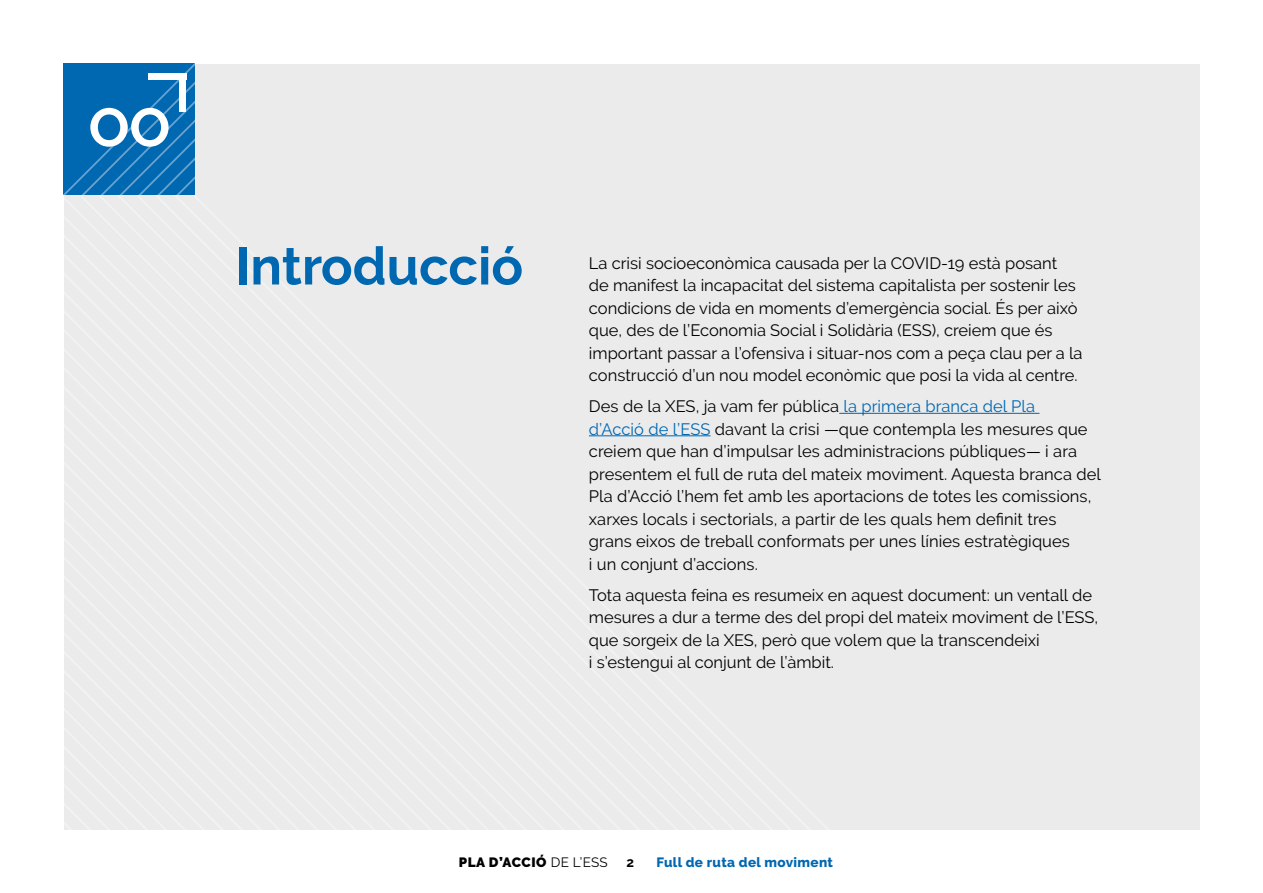
<style>
.page{position:relative;width:1263px;height:893px;background:#fff}
.page>*{position:absolute;margin:0;border:0;box-sizing:border-box;transform-origin:0 0}
.ladillo{font:700 54px "Raleway";color:#fff}
.ladillo-2{font:700 52.5px "Raleway";color:#0067b1}
.present{font:16.5px/22.5px "Raleway";color:#000}
.t1{font:800 13.5px "Raleway";letter-spacing:.025em;color:#0067b1}
.t2{font:900 13.5px "Raleway";letter-spacing:.04em;color:#000}
.t3{font:700 13.5px "Raleway";color:#000}
.s1{color:#0067b1}
.s2{font-weight:400}
</style>
<div class="page">
<div style="left:64px;top:64px;width:1135px;height:765px;background:#ebebeb"></div>
<svg style="left:64px;top:64px;width:131px;height:131px;background:#086bb3"></svg>
<div style="left:148px;top:73px;width:38px;height:7px;background:#fff"></div>
<div style="left:179px;top:73px;width:7px;height:39px;background:#fff"></div>
<hr style="left:839px;top:413px;width:200px;height:1px;background:#0067b1">
<hr style="left:589px;top:435px;width:121px;height:1px;background:#0067b1">
<p class="ladillo" style="left:89px;top:97px;width:83px">OO</p>
<p class="ladillo-2" style="left:235px;top:236px;width:289px">Introducció</p>
<p class="present" style="left:589px;top:251px;width:495px">La crisi socioeconòmica causada per la COVID-19 està posant<br>de manifest la incapacitat del sistema capitalista per sostenir les condicions de vida en moments d’emergència social. És per això que, des de l’Economia Social i Solidària (ESS), creiem que és important passar a l’ofensiva i situar-nos com a peça clau per a la construcció d’un nou model econòmic que posi la vida al centre.</p>
<p class="present" style="left:589px;top:395px;width:514px">Des de la XES, ja vam fer pública <span class="s1">la primera branca del Pla<br>d’Acció de l’ESS</span> davant la crisi —que contempla les mesures que creiem que han d’impulsar les administracions públiques— i ara presentem el full de ruta del mateix moviment. Aquesta branca del Pla d’Acció l’hem fet amb les aportacions de totes les comissions, xarxes locals i sectorials, a partir de les quals hem definit tres grans eixos de treball conformats per unes línies estratègiques<br>i un conjunt d’accions.</p>
<p class="present" style="left:589px;top:583px;width:511px">Tota aquesta feina es resumeix en aquest document: un ventall de mesures a dur a terme des del propi del mateix moviment de l’ESS, que sorgeix de la XES, però que volem que la transcendeixi<br>i s’estengui al conjunt de l’àmbit.</p>
<p class="t2" style="left:459px;top:855px;width:150px">PLA D’ACCIÓ <span class="s2">DE L’ESS</span></p>
<p class="t3" style="left:627px;top:855px;width:9px">2</p>
<p class="t1" style="left:656px;top:855px;width:178px">Full de ruta del moviment</p>
</div>
